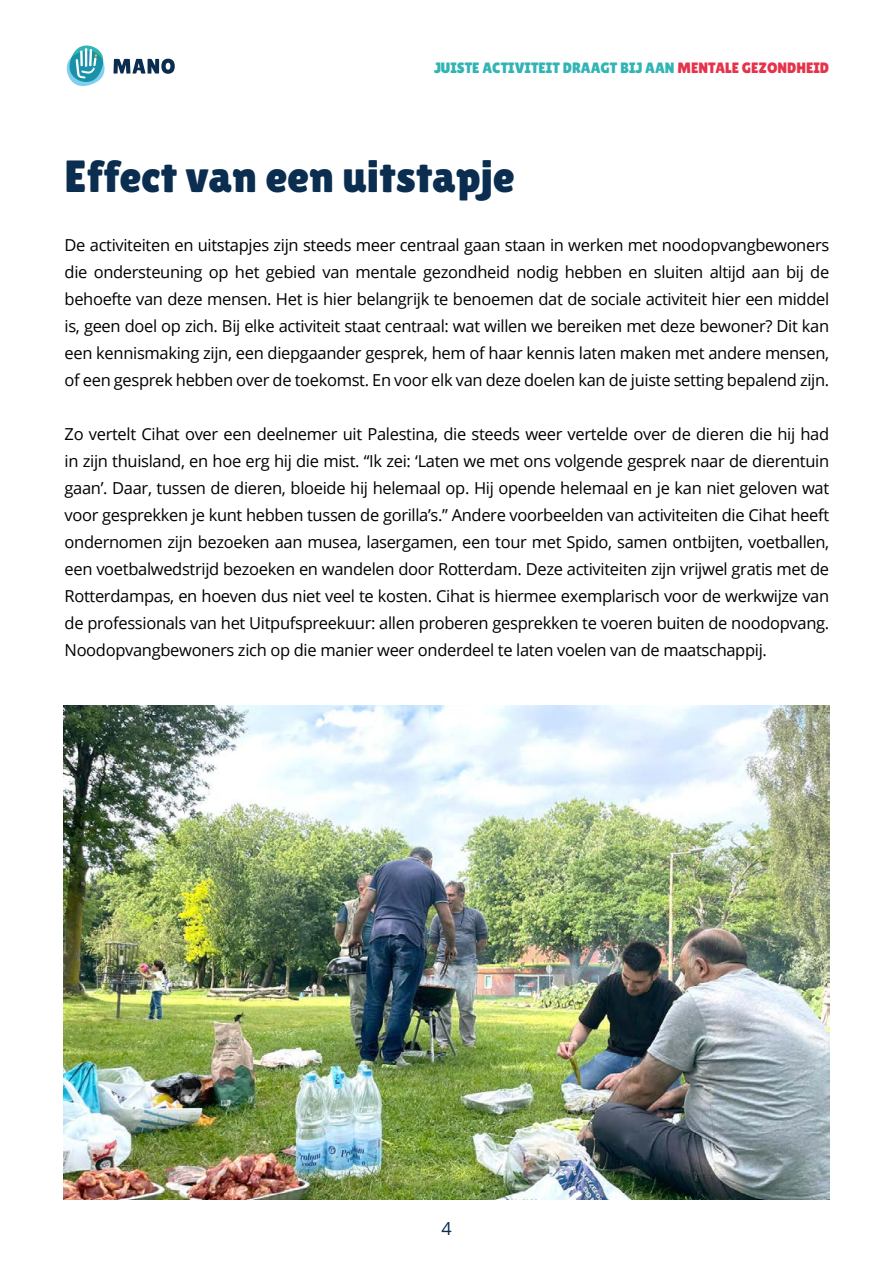
<style>
.page{position:relative;width:893px;height:1263px;background:#fff}
.page>*{position:absolute;margin:0;border:0;box-sizing:border-box;transform-origin:0 0}
.t1{font:45px "Lilita One";color:#0a2d50}
.t2{font:18px "Open Sans";color:#0a2d50}
.t3{font:16.5px/27px "Open Sans";letter-spacing:-.02em;color:#000;text-align:justify}
.t4{font:15px "Lilita One";color:#32b4b4}
.s1{color:#e6324b}
</style>
<div class="page">
<svg style="left:113px;top:59px;width:62px;height:15px"></svg>
<svg style="left:66px;top:45px;width:39px;height:41px"></svg>
<img style="left:64px;top:706px;width:765px;height:493px">
<p class="t4" style="left:434px;top:59px;width:397px">JUISTE ACTIVITEIT DRAAGT BIJ AAN <span class="s1">MENTALE GEZONDHEID</span></p>
<h1 class="t1" style="left:65px;top:150px;width:452px">Effect van een uitstapje</h1>
<p class="t3" style="left:65px;top:231px;width:766px">De activiteiten en uitstapjes zijn steeds meer centraal gaan staan in werken met noodopvangbewoners die ondersteuning op het gebied van mentale gezondheid nodig hebben en sluiten altijd aan bij de behoefte van deze mensen. Het is hier belangrijk te benoemen dat de sociale activiteit hier een middel is, geen doel op zich. Bij elke activiteit staat centraal: wat willen we bereiken met deze bewoner? Dit kan een kennismaking zijn, een diepgaander gesprek, hem of haar kennis laten maken met andere mensen, of een gesprek hebben over de toekomst. En voor elk van deze doelen kan de juiste setting bepalend zijn.</p>
<p class="t3" style="left:65px;top:420px;width:766px">Zo vertelt Cihat over een deelnemer uit Palestina, die steeds weer vertelde over de dieren die hij had in zijn thuisland, en hoe erg hij die mist. “Ik zei: ‘Laten we met ons volgende gesprek naar de dierentuin gaan’. Daar, tussen de dieren, bloeide hij helemaal op. Hij opende helemaal en je kan niet geloven wat voor gesprekken je kunt hebben tussen de gorilla’s.” Andere voorbeelden van activiteiten die Cihat heeft ondernomen zijn bezoeken aan musea, lasergamen, een tour met Spido, samen ontbijten, voetballen, een voetbalwedstrijd bezoeken en wandelen door Rotterdam. Deze activiteiten zijn vrijwel gratis met de Rotterdampas, en hoeven dus niet veel te kosten. Cihat is hiermee exemplarisch voor de werkwijze van de professionals van het Uitpufspreekuur: allen proberen gesprekken te voeren buiten de noodopvang.<br>Noodopvangbewoners zich op die manier weer onderdeel te laten voelen van de maatschappij.</p>
<p class="t2" style="left:441px;top:1216px;width:12px">4</p>
</div>
